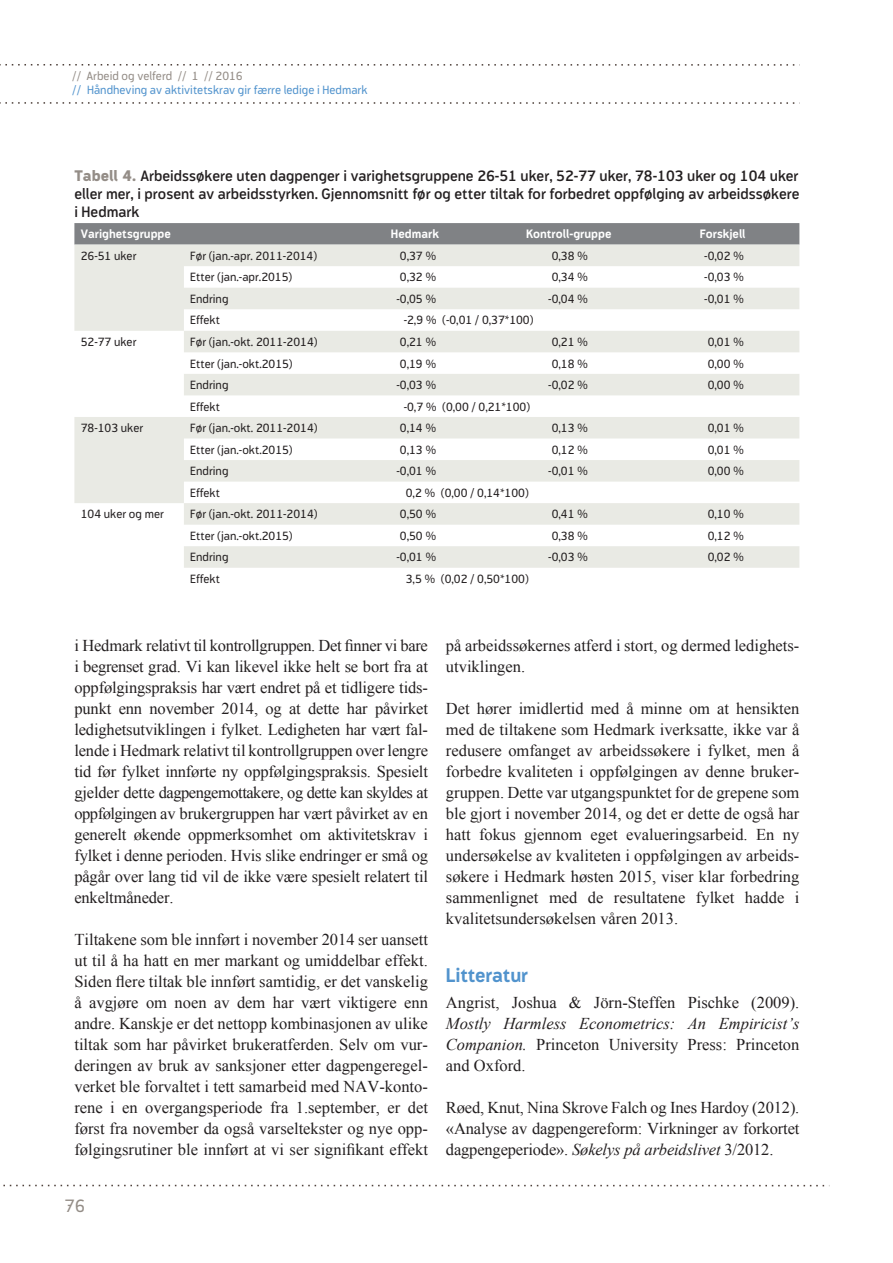
<style>
.page{position:relative;width:893px;height:1263px;background:#fff}
.page>*{position:absolute;margin:0;border:0;box-sizing:border-box;transform-origin:0 0}
.t1{font:700 19.5px "Modus";letter-spacing:-.01em;color:#5193cd}
.t2{font:18px "Modus";color:#948d87}
.t3{font:16.5px/21px "Times New Roman";color:#231f20;text-align:justify}
.t4{font:italic 16.5px/21px "Times New Roman";color:#231f20;text-align:justify}
.t5{font:600 15px/18px "Modus";color:#231f20;text-align:justify}
.t6{font:12px "Modus";color:#231f20}
.t7{font:12px "Modus";color:#5193cd}
.t8{font:700 12px "Modus";color:#fff}
.t9{font:12px "Modus";color:#948d87}
.s1{font-weight:800;color:#948d87}
.s2{font-style:normal}
.s3{font-style:italic}
</style>
<div class="page">
<svg style="left:0;top:64px;width:795px;height:2px"></svg>
<svg style="left:0;top:102px;width:795px;height:2px"></svg>
<svg style="left:3px;top:1185px;width:822px;height:1px"></svg>
<svg style="left:74px;top:223px;width:725px;height:22px;background:#838588"></svg>
<svg style="left:74px;top:245px;width:725px;height:323px;fill:#edeeea"></svg>
<p class="t9" style="left:72px;top:69px;width:172px">// Arbeid og velferd // 1 // 2016</p>
<p class="t7" style="left:72px;top:83px;width:297px">// Håndheving av aktivitetskrav gir færre ledige i Hedmark</p>
<p class="t5" style="left:74px;top:167px;width:727px"><span class="s1">Tabell 4.</span> Arbeidssøkere uten dagpenger i varighetsgruppene 26-51 uker, 52-77 uker, 78-103 uker og 104 uker eller mer, i prosent av arbeidsstyrken. Gjennomsnitt før og etter tiltak for forbedret oppfølging av arbeidssøkere i Hedmark</p>
<p class="t8" style="left:81px;top:227px;width:92px">Varighetsgruppe</p>
<p class="t8" style="left:391px;top:227px;width:49px">Hedmark</p>
<p class="t8" style="left:526px;top:227px;width:87px">Kontroll-gruppe</p>
<p class="t8" style="left:700px;top:227px;width:47px">Forskjell</p>
<p class="t6" style="left:81px;top:249px;width:57px">26-51 uker</p>
<p class="t6" style="left:190px;top:249px;width:128px">Før (jan.-apr. 2011-2014)</p>
<p class="t6" style="left:400px;top:249px;width:38px">0,37 %</p>
<p class="t6" style="left:552px;top:249px;width:38px">0,38 %</p>
<p class="t6" style="left:704px;top:249px;width:41px">-0,02 %</p>
<p class="t6" style="left:190px;top:270px;width:104px">Etter (jan.-apr.2015)</p>
<p class="t6" style="left:400px;top:270px;width:38px">0,32 %</p>
<p class="t6" style="left:552px;top:270px;width:38px">0,34 %</p>
<p class="t6" style="left:704px;top:270px;width:41px">-0,03 %</p>
<p class="t6" style="left:190px;top:292px;width:40px">Endring</p>
<p class="t6" style="left:396px;top:292px;width:41px">-0,05 %</p>
<p class="t6" style="left:548px;top:292px;width:41px">-0,04 %</p>
<p class="t6" style="left:704px;top:292px;width:41px">-0,01 %</p>
<p class="t6" style="left:190px;top:314px;width:31px">Effekt</p>
<p class="t6" style="left:404px;top:314px;width:131px">-2,9 % (-0,01 / 0,37*100)</p>
<p class="t6" style="left:81px;top:335px;width:57px">52-77 uker</p>
<p class="t6" style="left:190px;top:335px;width:129px">Før (jan.-okt. 2011-2014)</p>
<p class="t6" style="left:400px;top:335px;width:38px">0,21 %</p>
<p class="t6" style="left:552px;top:335px;width:38px">0,21 %</p>
<p class="t6" style="left:708px;top:335px;width:38px">0,01 %</p>
<p class="t6" style="left:190px;top:357px;width:104px">Etter (jan.-okt.2015)</p>
<p class="t6" style="left:400px;top:357px;width:38px">0,19 %</p>
<p class="t6" style="left:552px;top:357px;width:38px">0,18 %</p>
<p class="t6" style="left:708px;top:357px;width:38px">0,00 %</p>
<p class="t6" style="left:190px;top:378px;width:40px">Endring</p>
<p class="t6" style="left:396px;top:378px;width:41px">-0,03 %</p>
<p class="t6" style="left:548px;top:378px;width:41px">-0,02 %</p>
<p class="t6" style="left:708px;top:378px;width:38px">0,00 %</p>
<p class="t6" style="left:190px;top:400px;width:31px">Effekt</p>
<p class="t6" style="left:404px;top:400px;width:128px">-0,7 % (0,00 / 0,21*100)</p>
<p class="t6" style="left:81px;top:421px;width:64px">78-103 uker</p>
<p class="t6" style="left:190px;top:421px;width:129px">Før (jan.-okt. 2011-2014)</p>
<p class="t6" style="left:400px;top:421px;width:38px">0,14 %</p>
<p class="t6" style="left:552px;top:421px;width:38px">0,13 %</p>
<p class="t6" style="left:708px;top:421px;width:38px">0,01 %</p>
<p class="t6" style="left:190px;top:443px;width:104px">Etter (jan.-okt.2015)</p>
<p class="t6" style="left:400px;top:443px;width:38px">0,13 %</p>
<p class="t6" style="left:552px;top:443px;width:38px">0,12 %</p>
<p class="t6" style="left:708px;top:443px;width:38px">0,01 %</p>
<p class="t6" style="left:190px;top:464px;width:40px">Endring</p>
<p class="t6" style="left:396px;top:464px;width:41px">-0,01 %</p>
<p class="t6" style="left:548px;top:464px;width:41px">-0,01 %</p>
<p class="t6" style="left:708px;top:464px;width:38px">0,00 %</p>
<p class="t6" style="left:190px;top:486px;width:31px">Effekt</p>
<p class="t6" style="left:406px;top:486px;width:124px">0,2 % (0,00 / 0,14*100)</p>
<p class="t6" style="left:81px;top:507px;width:85px">104 uker og mer</p>
<p class="t6" style="left:190px;top:507px;width:129px">Før (jan.-okt. 2011-2014)</p>
<p class="t6" style="left:400px;top:507px;width:38px">0,50 %</p>
<p class="t6" style="left:552px;top:507px;width:38px">0,41 %</p>
<p class="t6" style="left:708px;top:507px;width:38px">0,10 %</p>
<p class="t6" style="left:190px;top:529px;width:104px">Etter (jan.-okt.2015)</p>
<p class="t6" style="left:400px;top:529px;width:38px">0,50 %</p>
<p class="t6" style="left:552px;top:529px;width:38px">0,38 %</p>
<p class="t6" style="left:708px;top:529px;width:38px">0,12 %</p>
<p class="t6" style="left:190px;top:550px;width:40px">Endring</p>
<p class="t6" style="left:396px;top:550px;width:41px">-0,01 %</p>
<p class="t6" style="left:548px;top:550px;width:41px">-0,03 %</p>
<p class="t6" style="left:708px;top:550px;width:38px">0,02 %</p>
<p class="t6" style="left:190px;top:572px;width:31px">Effekt</p>
<p class="t6" style="left:406px;top:572px;width:124px">3,5 % (0,02 / 0,50*100)</p>
<p class="t3" style="left:74px;top:635px;width:355px">i Hedmark relativt til kontrollgruppen. Det finner vi bare i begrenset grad. Vi kan likevel ikke helt se bort fra at oppfølgingspraksis har vært endret på et tidligere tids&shy;punkt enn november 2014, og at dette har påvirket ledighetsutviklingen i fylket. Ledigheten har vært fal&shy;lende i Hedmark relativt til kontrollgruppen over lengre tid før fylket innførte ny oppfølgingspraksis. Spesielt gjelder dette dagpengemottakere, og dette kan skyldes at oppfølgingen av brukergruppen har vært påvirket av en generelt økende oppmerksomhet om aktivitetskrav i fylket i denne perioden. Hvis slike endringer er små og pågår over lang tid vil de ikke være spesielt relatert til enkeltmåneder.</p>
<p class="t3" style="left:74px;top:929px;width:355px">Tiltakene som ble innført i november 2014 ser uansett ut til å ha hatt en mer markant og umiddelbar effekt.<br>Siden flere tiltak ble innført samtidig, er det vanskelig å avgjøre om noen av dem har vært viktigere enn andre. Kanskje er det nettopp kombinasjonen av ulike tiltak som har påvirket brukeratferden. Selv om vur&shy;deringen av bruk av sanksjoner etter dagpengeregel&shy;verket ble forvaltet i tett samarbeid med NAV-konto&shy;rene i en overgangsperiode fra 1.september, er det først fra november da også varseltekster og nye opp&shy;følgingsrutiner ble innført at vi ser signifikant effekt</p>
<p class="t2" style="left:65px;top:1195px;width:22px">76</p>
<p class="t3" style="left:446px;top:635px;width:355px">på arbeidssøkernes atferd i stort, og dermed ledighets&shy;utviklingen.</p>
<p class="t3" style="left:446px;top:698px;width:355px">Det hører imidlertid med å minne om at hensikten med de tiltakene som Hedmark iverksatte, ikke var å redusere omfanget av arbeidssøkere i fylket, men å forbedre kvaliteten i oppfølgingen av denne bruker&shy;gruppen. Dette var utgangspunktet for de grepene som ble gjort i november 2014, og det er dette de også har hatt fokus gjennom eget evalueringsarbeid. En ny undersøkelse av kvaliteten i oppfølgingen av arbeids&shy;søkere i Hedmark høsten 2015, viser klar forbedring sammenlignet med de resultatene fylket hadde i kvalitetsundersøkelsen våren 2013.</p>
<p class="t1" style="left:446px;top:965px;width:84px">Litteratur</p>
<p class="t3" style="left:446px;top:992px;width:355px">Angrist, Joshua &amp; Jörn-Steffen Pischke (2009).</p>
<p class="t4" style="left:446px;top:1013px;width:355px">Mostly Harmless Econometrics: An Empiricist’s Companion. <span class="s2">Princeton University Press: Princeton and Oxford.</span></p>
<p class="t3" style="left:446px;top:1097px;width:355px">Røed, Knut, Nina Skrove Falch og Ines Hardoy (2012). «Analyse av dagpengereform: Virkninger av forkortet dagpengeperiode». <span class="s3">Søkelys på arbeidslivet</span> 3/2012.</p>
</div>
